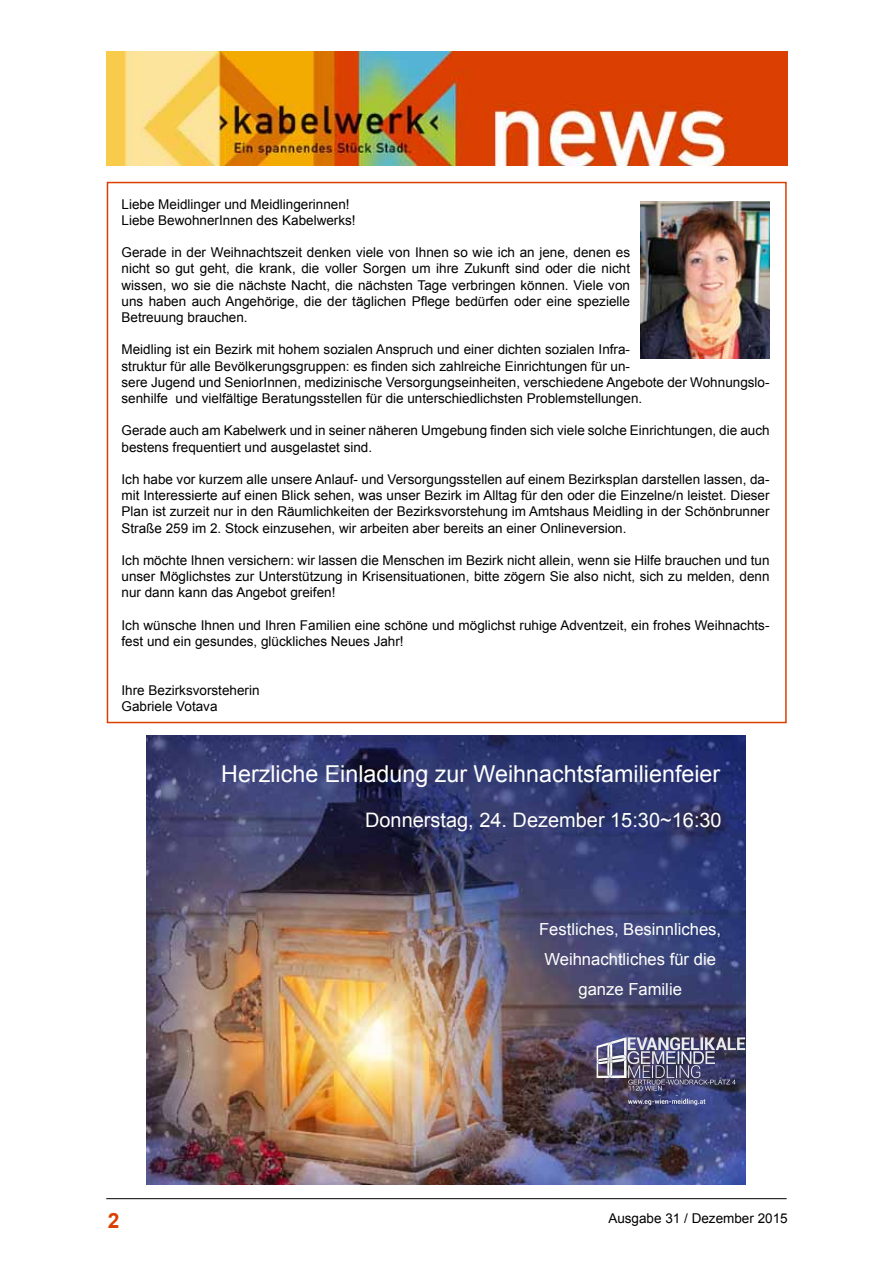
<style>
.page{position:relative;width:893px;height:1263px;background:#fff}
.page>*{position:absolute;margin:0;border:0;box-sizing:border-box;transform-origin:0 0}
.t1{font:23.25px "Arial";color:#fff}
.t2{font:700 21px "Arial";color:#da4000}
.t3{font:19.95px "Arial";color:#fff}
.t4{font:16.65px/30px "Arial";color:#fff;text-align:center}
.t5{font:13.5px/16.2px "Arial";color:#000}
</style>
<div class="page">
<img style="left:106px;top:51px;width:681px;height:114px">
<hr style="left:106px;top:1198px;width:681px;height:1px;background:#000">
<img style="left:640px;top:201px;width:130px;height:158px">
<img style="left:147px;top:735px;width:599px;height:449px">
<img style="left:597px;top:1037px;width:148px;height:68px">
<p class="t5" style="left:122px;top:196px;width:236px">Liebe Meidlinger und Meidlingerinnen!<br>Liebe BewohnerInnen des Kabelwerks!</p>
<p class="t5" style="left:122px;top:245px;width:510px;text-align:justify">Gerade in der Weihnachtszeit denken viele von Ihnen so wie ich an jene, denen es nicht so gut geht, die krank, die voller Sorgen um ihre Zukunft sind oder die nicht wissen, wo sie die nächste Nacht, die nächsten Tage verbringen können. Viele von uns haben auch Angehörige, die der täglichen Pflege bedürfen oder eine spezielle Betreuung brauchen.</p>
<p class="t5" style="left:122px;top:342px;width:650px">Meidling ist ein Bezirk mit hohem sozialen Anspruch und einer dichten sozialen Infra-<br>struktur für alle Bevölkerungsgruppen: es finden sich zahlreiche Einrichtungen für un-<br>sere Jugend und SeniorInnen, medizinische Versorgungseinheiten, verschiedene Angebote der Wohnungslo&shy;senhilfe und vielfältige Beratungsstellen für die unterschiedlichsten Problemstellungen.</p>
<p class="t5" style="left:122px;top:423px;width:649px">Gerade auch am Kabelwerk und in seiner näheren Umgebung finden sich viele solche Einrichtungen, die auch bestens frequentiert und ausgelastet sind.</p>
<p class="t5" style="left:121px;top:471px;width:650px;text-align:justify">Ich habe vor kurzem alle unsere Anlauf- und Versorgungsstellen auf einem Bezirksplan darstellen lassen, da&shy;mit Interessierte auf einen Blick sehen, was unser Bezirk im Alltag für den oder die Einzelne/n leistet. Dieser Plan ist zurzeit nur in den Räumlichkeiten der Bezirksvorstehung im Amtshaus Meidling in der Schönbrunner Straße 259 im 2. Stock einzusehen, wir arbeiten aber bereits an einer Onlineversion.</p>
<p class="t5" style="left:121px;top:552px;width:650px;text-align:justify">Ich möchte Ihnen versichern: wir lassen die Menschen im Bezirk nicht allein, wenn sie Hilfe brauchen und tun unser Möglichstes zur Unterstützung in Krisensituationen, bitte zögern Sie also nicht, sich zu melden, denn nur dann kann das Angebot greifen!</p>
<p class="t5" style="left:122px;top:617px;width:649px">Ich wünsche Ihnen und Ihren Familien eine schöne und möglichst ruhige Adventzeit, ein frohes Weihnachts&shy;fest und ein gesundes, glückliches Neues Jahr!</p>
<p class="t5" style="left:122px;top:682px;width:140px">Ihre Bezirksvorsteherin<br>Gabriele Votava</p>
<h1 class="t1" style="left:221px;top:759px;width:500px">Herzliche Einladung zur Weihnachtsfamilienfeier</h1>
<h3 class="t3" style="left:365px;top:807px;width:358px">Donnerstag, 24. Dezember 15:30~16:30</h3>
<h2 class="t2" style="left:108px;top:1206px;width:13px">2</h2>
<p class="t4" style="left:539px;top:914px;width:184px">Festliches, Besinnliches,<br>Weihnachtliches für die ganze Familie</p>
<p class="t5" style="left:608px;top:1210px;width:181px">Ausgabe 31 / Dezember 2015</p>
</div>
